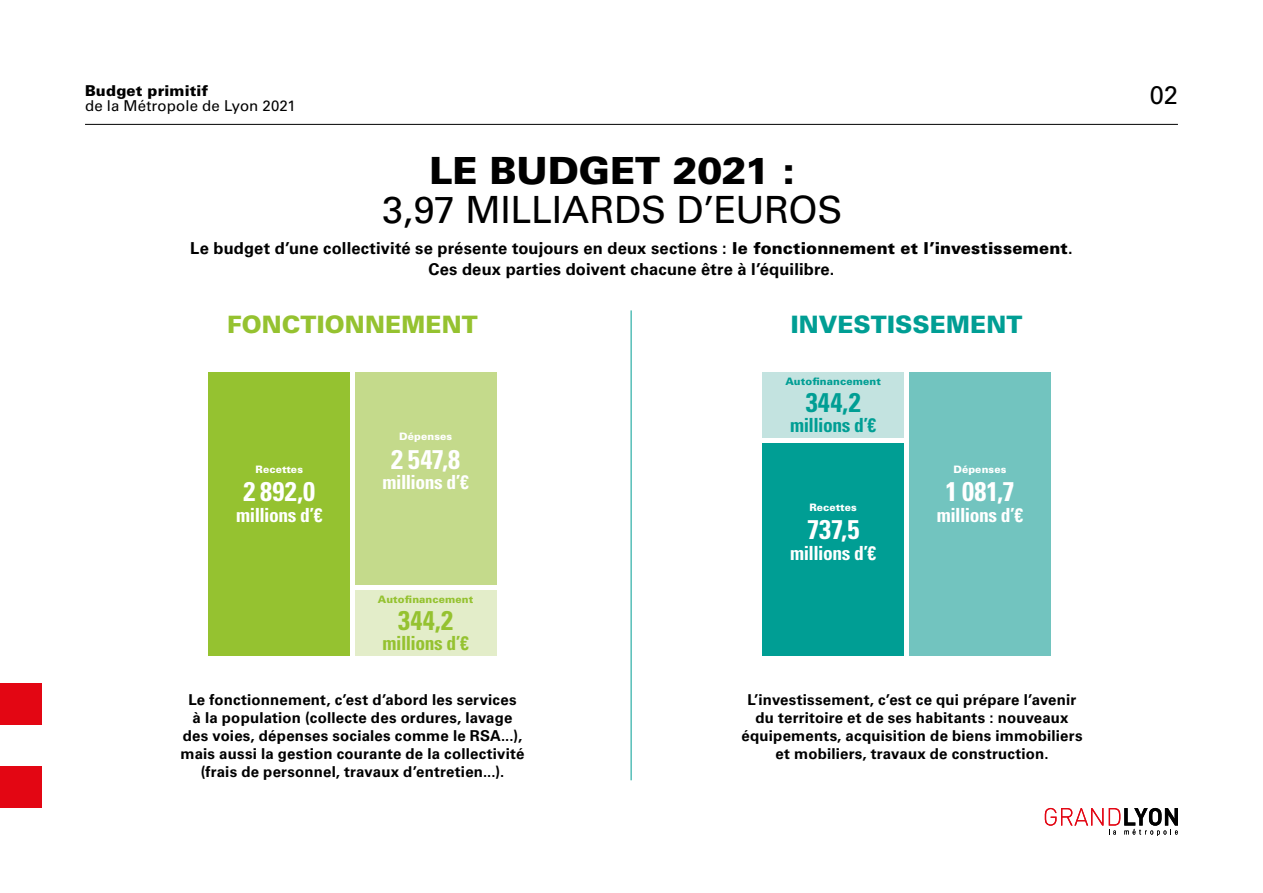
<style>
.page{position:relative;width:1263px;height:893px;background:#fff}
.page>*{position:absolute;margin:0;border:0;box-sizing:border-box;transform-origin:0 0}
.t1{font:37.5px "Univers LT Std";letter-spacing:-.01em;color:#000}
.t2{font:900 37.5px "Univers LT Std";letter-spacing:-.005em;color:#000}
.gros_chiffre{font:700 condensed 27px "Univers LT Std";letter-spacing:.01em;color:#fff}
.gros_chiffre-2{font:700 condensed 27px "Univers LT Std";color:#95c230}
.gros_chiffre-3{font:700 condensed 27px "Univers LT Std";color:#009e94}
.t3{font:25.5px "Univers LT Std";color:#000}
.t4{font:900 24px "Univers LT Std";letter-spacing:.005em;color:#95c230}
.t5{font:900 24px "Univers LT Std";color:#009e94}
.gros_chiffre-4{font:700 condensed 19.5px "Univers LT Std";letter-spacing:-.025em;color:#fff}
.gros_chiffre-5{font:700 condensed 19.5px "Univers LT Std";letter-spacing:-.025em;color:#95c230}
.gros_chiffre-6{font:700 condensed 19.5px "Univers LT Std";letter-spacing:-.025em;color:#009e94}
.t6{font:700 16.5px "Univers LT Std";letter-spacing:.01em;color:#000}
.t7{font:700 15px/18px "Univers LT Std";letter-spacing:.015em;color:#000;text-align:center}
.t8{font:15px "Univers LT Std";letter-spacing:.005em;color:#000}
.t9{font:900 15px "Univers LT Std";letter-spacing:.01em;color:#000}
.texte_sous_chiffres{font:900 10.2px "Univers LT Std";letter-spacing:.01em;color:#fff}
.texte_sous_chiffres-2{font:900 10.2px "Univers LT Std";letter-spacing:.01em;color:#95c230}
.texte_sous_chiffres-3{font:900 10.2px "Univers LT Std";letter-spacing:.01em;color:#009e94}
.s1{font-weight:900}
</style>
<div class="page">
<div style="left:0;top:683px;width:41px;height:42px;background:#e30613"></div>
<div style="left:0;top:767px;width:41px;height:41px;background:#e30613"></div>
<svg style="left:1045px;top:808px;width:58px;height:18px"></svg>
<svg style="left:1109px;top:808px;width:69px;height:28px"></svg>
<hr style="left:85px;top:124px;width:1093px;height:1px;background:#000">
<hr style="left:631px;top:310px;width:1px;height:470px;background:#009e94">
<div style="left:209px;top:372px;width:141px;height:284px;background:#95c230"></div>
<div style="left:355px;top:372px;width:141px;height:213px;background:#c4da8b"></div>
<div style="left:355px;top:590px;width:141px;height:66px;background:#e3edc9"></div>
<div style="left:909px;top:372px;width:141px;height:284px;background:#72c4bf"></div>
<div style="left:763px;top:443px;width:141px;height:213px;background:#009e94"></div>
<div style="left:763px;top:372px;width:141px;height:66px;background:#c3e3e0"></div>
<p class="t9" style="left:85px;top:81px;width:125px">Budget primitif</p>
<p class="t8" style="left:85px;top:97px;width:212px">de la Métropole de Lyon 2021</p>
<p class="t2" style="left:430px;top:147px;width:367px">LE BUDGET 2021 :</p>
<p class="t1" style="left:382px;top:188px;width:462px">3,97 MILLIARDS D’EUROS</p>
<p class="t6" style="left:190px;top:239px;width:884px">Le budget d’une collectivité se présente toujours en deux sections : <span class="s1">le fonctionnement et l’investissement</span>.</p>
<p class="t6" style="left:429px;top:260px;width:407px">Ces deux parties doivent chacune être à l’équilibre.</p>
<p class="t4" style="left:227px;top:309px;width:252px">FONCTIONNEMENT</p>
<p class="t5" style="left:791px;top:309px;width:233px">INVESTISSEMENT</p>
<p class="texte_sous_chiffres" style="left:255px;top:463px;width:49px">Recettes</p>
<p class="gros_chiffre" style="left:243px;top:475px;width:73px">2 892,0</p>
<p class="gros_chiffre-4" style="left:236px;top:503px;width:88px">millions d’€</p>
<p class="texte_sous_chiffres" style="left:399px;top:430px;width:55px">Dépenses</p>
<p class="gros_chiffre" style="left:391px;top:442px;width:71px">2 547,8</p>
<p class="gros_chiffre-4" style="left:383px;top:470px;width:88px">millions d’€</p>
<p class="texte_sous_chiffres-2" style="left:378px;top:593px;width:97px">Autofinancement</p>
<p class="gros_chiffre-2" style="left:398px;top:603px;width:56px">344,2</p>
<p class="gros_chiffre-5" style="left:383px;top:631px;width:88px">millions d’€</p>
<p class="texte_sous_chiffres-3" style="left:785px;top:375px;width:97px">Autofinancement</p>
<p class="gros_chiffre-3" style="left:806px;top:386px;width:56px">344,2</p>
<p class="gros_chiffre-6" style="left:790px;top:414px;width:88px">millions d’€</p>
<p class="texte_sous_chiffres" style="left:809px;top:501px;width:49px">Recettes</p>
<p class="gros_chiffre" style="left:807px;top:513px;width:54px">737,5</p>
<p class="gros_chiffre-4" style="left:790px;top:541px;width:88px">millions d’€</p>
<p class="texte_sous_chiffres" style="left:953px;top:463px;width:55px">Dépenses</p>
<p class="gros_chiffre" style="left:945px;top:475px;width:71px">1 081,7</p>
<p class="gros_chiffre-4" style="left:937px;top:503px;width:88px">millions d’€</p>
<p class="t7" style="left:180px;top:691px;width:346px">Le fonctionnement, c’est d’abord les services<br>à la population (collecte des ordures, lavage des voies, dépenses sociales comme le RSA...), mais aussi la gestion courante de la collectivité (frais de personnel, travaux d’entretien...).</p>
<p class="t7" style="left:741px;top:691px;width:342px">L’investissement, c’est ce qui prépare l’avenir du territoire et de ses habitants : nouveaux équipements, acquisition de biens immobiliers et mobiliers, travaux de construction.</p>
<h3 class="t3" style="left:1150px;top:79px;width:30px">02</h3>
</div>
